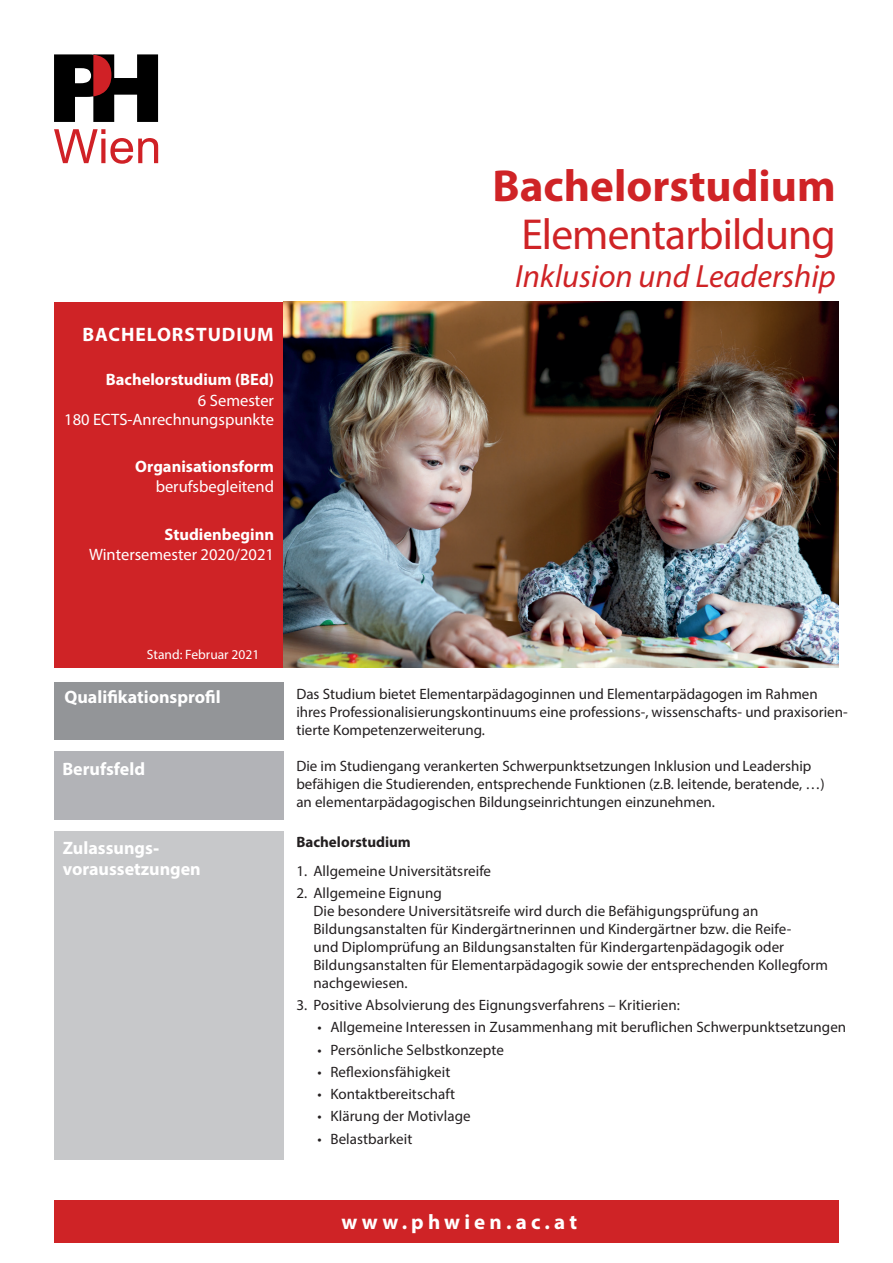
<style>
.page{position:relative;width:893px;height:1263px;background:#fff}
.page>*{position:absolute;margin:0;border:0;box-sizing:border-box;transform-origin:0 0}
.t1{font:700 45px "Myriad Pro";color:#cf2326}
.t2{font:43.5px "Myriad Pro";letter-spacing:-.02em;color:#cf2326}
.t3{font:italic 32.25px "Myriad Pro";color:#cf2326}
.t4{font:700 21px "Myriad Pro";letter-spacing:.2em;color:#fff}
.t5{font:700 19.5px "Myriad Pro";letter-spacing:.05em;color:#fff}
.t6{font:700 18px/21.6px "Myriad Pro";color:#fff}
.t7{font:16.5px/19.8px "Myriad Pro";color:#fff;text-align:right}
.t8{font:700 16.5px "Myriad Pro";color:#fff}
.t9{font:15px/18px "Myriad Pro";letter-spacing:.005em;color:#231f20}
.t10{font:700 15px "Myriad Pro";color:#231f20}
.t11{font:13.5px "Myriad Pro";color:#fff}
</style>
<div class="page">
<div style="left:54px;top:302px;width:230px;height:366px;background:#cf2326"></div>
<img style="left:284px;top:302px;width:555px;height:366px">
<div style="left:54px;top:751px;width:230px;height:69px;background:#b2b3b7"></div>
<div style="left:54px;top:831px;width:230px;height:329px;background:#c7c8ca"></div>
<div style="left:54px;top:683px;width:230px;height:57px;background:#939598"></div>
<svg style="left:54px;top:54px;width:104px;height:68px"></svg>
<svg style="left:54px;top:129px;width:104px;height:35px"></svg>
<div style="left:54px;top:1200px;width:785px;height:42px;background:#cf2326"></div>
<h3 class="t5" style="left:82px;top:321px;width:193px">BACHELORSTUDIUM</h3>
<p class="t8" style="left:106px;top:368px;width:170px">Bachelorstudium (BEd)</p>
<p class="t7" style="left:64px;top:390px;width:211px">6 Semester<br>180 ECTS-Anrechnungspunkte</p>
<p class="t8" style="left:135px;top:456px;width:140px">Organisationsform</p>
<p class="t7" style="left:156px;top:476px;width:120px">berufsbegleitend</p>
<p class="t8" style="left:165px;top:524px;width:111px">Studienbeginn</p>
<p class="t7" style="left:89px;top:544px;width:186px">Wintersemester 2020/2021</p>
<h1 class="t1" style="left:492px;top:157px;width:345px">Bachelorstudium</h1>
<h2 class="t2" style="left:521px;top:207px;width:316px">Elementarbildung</h2>
<h3 class="t3" style="left:515px;top:257px;width:322px">Inklusion und Leadership</h3>
<p class="t11" style="left:147px;top:646px;width:114px">Stand: Februar 2021</p>
<p class="t6" style="left:64px;top:685px;width:158px">Qualifikationsprofil</p>
<p class="t9" style="left:296px;top:685px;width:553px">Das Studium bietet Elementarpädagoginnen und Elementarpädagogen im Rahmen ihres Professionalisierungskontinuums eine professions-, wissenschafts- und praxisorien&shy;tierte Kompetenzerweiterung.</p>
<p class="t6" style="left:62px;top:758px;width:84px">Berufsfeld</p>
<p class="t9" style="left:296px;top:756px;width:530px">Die im Studiengang verankerten Schwerpunktsetzungen Inklusion und Leadership befähigen die Studierenden, entsprechende Funktionen (z.B. leitende, beratende, …) an elementarpädagogischen Bildungseinrichtungen einzunehmen.</p>
<p class="t6" style="left:63px;top:836px;width:140px">Zulassungs&shy;voraussetzungen</p>
<p class="t10" style="left:296px;top:832px;width:116px">Bachelorstudium</p>
<p class="t9" style="left:296px;top:861px;width:196px">1. Allgemeine Universitätsreife</p>
<p class="t9" style="left:313px;top:884px;width:516px;text-indent:-17px">2. Allgemeine Eignung<br>Die besondere Universitätsreife wird durch die Befähigungsprüfung an Bildungsanstalten für Kindergärtnerinnen und Kindergärtner bzw. die Reife-<br>und Diplomprüfung an Bildungsanstalten für Kindergartenpädagogik oder Bildungsanstalten für Elementarpädagogik sowie der entsprechenden Kollegform nachgewiesen.</p>
<p class="t9" style="left:296px;top:996px;width:385px">3. Positive Absolvierung des Eignungsverfahrens – Kritierien:</p>
<p class="t9" style="left:318px;top:1018px;width:530px">• Allgemeine Interessen in Zusammenhang mit beruflichen Schwerpunktsetzungen</p>
<p class="t9" style="left:318px;top:1040px;width:188px">• Persönliche Selbstkonzepte</p>
<p class="t9" style="left:318px;top:1062px;width:134px">• Reflexionsfähigkeit</p>
<p class="t9" style="left:318px;top:1085px;width:139px">• Kontaktbereitschaft</p>
<p class="t9" style="left:318px;top:1107px;width:155px">• Klärung der Motivlage</p>
<p class="t9" style="left:318px;top:1129px;width:96px">• Belastbarkeit</p>
<h3 class="t4" style="left:341px;top:1208px;width:237px">www.phwien.ac.at</h3>
</div>
